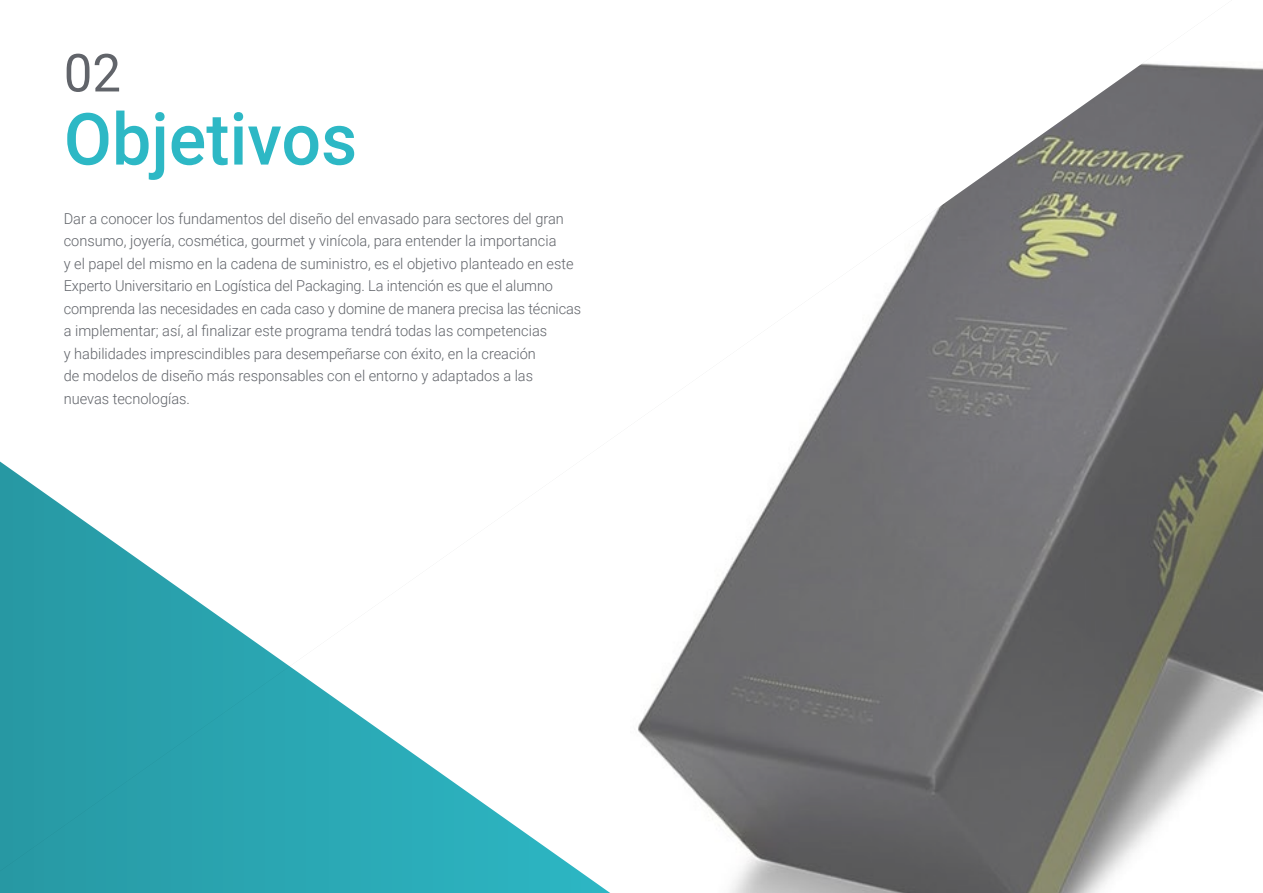
<style>
.page{position:relative;width:1263px;height:893px;background:#fff}
.page>*{position:absolute;margin:0;border:0;box-sizing:border-box;transform-origin:0 0}
.t1{font:500 72px "Roboto";color:#2db8c5}
.t2{font:52.5px "Roboto";color:#61646a}
.t3{font:300 15px/22.5px "Roboto";color:#61646a}
</style>
<div class="page">
<img style="left:640px;top:63px;width:623px;height:830px">
<svg style="left:0;top:461px;width:640px;height:432px"></svg>
<h2 class="t2" style="left:64px;top:36px;width:59px">02</h2>
<h1 class="t1" style="left:64px;top:89px;width:295px">Objetivos</h1>
<p class="t3" style="left:64px;top:207px;width:519px">Dar a conocer los fundamentos del diseño del envasado para sectores del gran consumo, joyería, cosmética, gourmet y vinícola, para entender la importancia<br>y el papel del mismo en la cadena de suministro, es el objetivo planteado en este Experto Universitario en Logística del Packaging. La intención es que el alumno comprenda las necesidades en cada caso y domine de manera precisa las técnicas a implementar; así, al finalizar este programa tendrá todas las competencias<br>y habilidades imprescindibles para desempeñarse con éxito, en la creación<br>de modelos de diseño más responsables con el entorno y adaptados a las nuevas tecnologías.</p>
</div>
